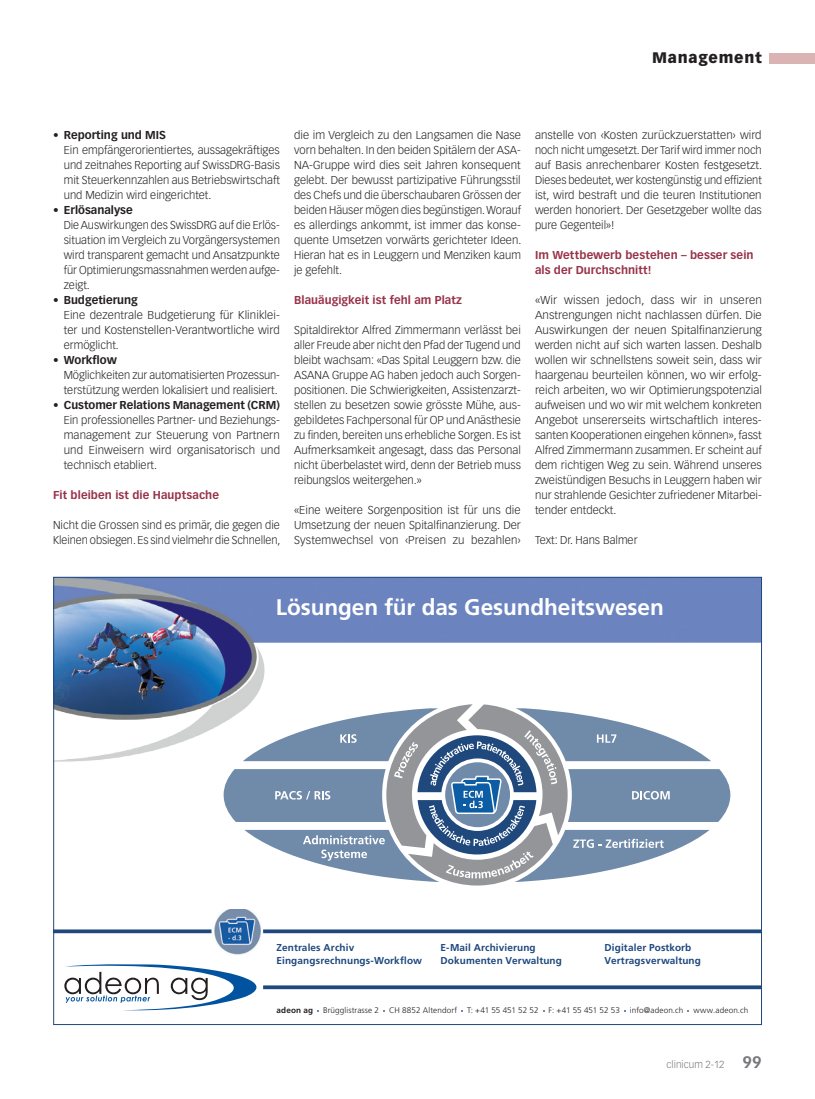
<style>
.page{position:relative;width:815px;height:1099px;background:#fff}
.page>*{position:absolute;margin:0;border:0;box-sizing:border-box;transform-origin:0 0}
.t1{font:700 22.62px "Frutiger LT Std";letter-spacing:-.005em;color:#fff}
.t2{font:900 15px "Vectora LT Std";letter-spacing:.05em;color:#231f20}
.t3{font:300 11.25px/15px "Vectora LT Std";color:#231f20;text-align:justify}
.t4{font:700 11.25px/15px "Vectora LT Std";letter-spacing:.005em;color:#983249}
.t5{font:700 11.25px "Vectora LT Std";color:#231f20}
.t6{font:700 10px/13.1px "Frutiger LT Std";letter-spacing:.015em;color:#1f487d}
.t7{font:300 10px "Vectora LH";color:#76787b}
.t8{font:300 8.12px "Frutiger LT Std";letter-spacing:.015em;color:#231f20}
.s1{font-weight:700}
.s2{font-weight:700;font-size:16.25px}
</style>
<div class="page">
<img style="left:214px;top:909px;width:47px;height:46px">
<img style="left:55px;top:579px;width:705px;height:183px">
<div style="left:269px;top:658px;width:211px;height:104px;background:#fff"></div>
<svg style="left:224px;top:704px;width:506px;height:181px"></svg>
<svg style="left:64px;top:964px;width:210px;height:47px"></svg>
<svg style="left:55px;top:929px;width:156px;height:4px"></svg>
<svg style="left:263px;top:985px;width:497px;height:4px;background:#365b8a"></svg>
<svg style="left:263px;top:929px;width:497px;height:4px;background:#395d8c"></svg>
<div style="left:770px;top:53px;width:45px;height:10px;background:#d9b4b3"></div>
<h2 class="t2" style="left:652px;top:49px;width:111px">Management</h2>
<p class="t5" style="left:53px;top:128px;width:114px">• Reporting und MIS</p>
<p class="t3" style="left:64px;top:143px;width:218px">Ein empfängerorientiertes, aussagekräftiges und zeitnahes Reporting auf SwissDRG-Basis mit Steuerkennzahlen aus Betriebswirtschaft und Medizin wird eingerichtet.</p>
<p class="t3" style="left:64px;top:203px;width:218px;text-align:left;text-indent:-11px">• <span class="s1">Erlösanalyse<br></span>Die Auswirkungen des SwissDRG auf die Erlös&shy;situation im Vergleich zu Vorgängersystemen wird transparent gemacht und Ansatzpunkte für Optimierungsmassnahmen werden aufge&shy;zeigt.</p>
<p class="t3" style="left:64px;top:293px;width:218px;text-align:left;text-indent:-11px">• <span class="s1">Budgetierung<br></span>Eine dezentrale Budgetierung für Kliniklei&shy;ter und Kostenstellen-Verantwortliche wird ermöglicht.</p>
<p class="t3" style="left:64px;top:353px;width:218px;text-align:left;text-indent:-11px">• <span class="s1">Workflow<br></span>Möglichkeiten zur automatisierten Prozessun&shy;terstützung werden lokalisiert und realisiert.</p>
<p class="t5" style="left:53px;top:398px;width:228px">• Customer Relations Management (CRM)</p>
<p class="t3" style="left:64px;top:413px;width:218px">Ein professionelles Partner- und Beziehungs&shy;management zur Steuerung von Partnern und Einweisern wird organisatorisch und technisch etabliert.</p>
<p class="t4" style="left:53px;top:488px;width:167px">Fit bleiben ist die Hauptsache</p>
<p class="t3" style="left:53px;top:518px;width:229px">Nicht die Grossen sind es primär, die gegen die<br>Kleinen obsiegen. Es sind vielmehr die Schnellen,</p>
<p class="t3" style="left:294px;top:128px;width:229px">die im Vergleich zu den Langsamen die Nase vorn behalten. In den beiden Spitälern der ASA-NA-Gruppe wird dies seit Jahren konsequent gelebt. Der bewusst partizipative Führungsstil des Chefs und die überschaubaren Grössen der beiden Häuser mögen dies begünstigen. Worauf es allerdings ankommt, ist immer das konse&shy;quente Umsetzen vorwärts gerichteter Ideen.<br>Hieran hat es in Leuggern und Menziken kaum je gefehlt.</p>
<p class="t4" style="left:294px;top:293px;width:170px">Blauäugigkeit ist fehl am Platz</p>
<p class="t3" style="left:294px;top:323px;width:228px">Spitaldirektor Alfred Zimmermann verlässt bei aller Freude aber nicht den Pfad der Tugend und bleibt wachsam: «Das Spital Leuggern bzw. die ASANA Gruppe AG haben jedoch auch Sorgen&shy;positionen. Die Schwierigkeiten, Assistenzarzt&shy;stellen zu besetzen sowie grösste Mühe, aus&shy;gebildetes Fachpersonal für OP und Anästhesie zu finden, bereiten uns erhebliche Sorgen. Es ist Aufmerksamkeit angesagt, dass das Personal nicht überbelastet wird, denn der Betrieb muss reibungslos weitergehen.»</p>
<p class="t3" style="left:294px;top:503px;width:228px">«Eine weitere Sorgenposition ist für uns die Umsetzung der neuen Spitalfinanzierung. Der Systemwechsel von ‹Preisen zu bezahlen›</p>
<p class="t3" style="left:535px;top:128px;width:229px">anstelle von ‹Kosten zurückzuerstatten› wird noch nicht umgesetzt. Der Tarif wird immer noch auf Basis anrechenbarer Kosten festgesetzt.<br>Dieses bedeutet, wer kostengünstig und effizient ist, wird bestraft und die teuren Institutionen werden honoriert. Der Gesetzgeber wollte das pure Gegenteil»!</p>
<p class="t4" style="left:535px;top:248px;width:220px">Im Wettbewerb bestehen – besser sein als der Durchschnitt!</p>
<p class="t3" style="left:535px;top:293px;width:228px">«Wir wissen jedoch, dass wir in unseren Anstrengungen nicht nachlassen dürfen. Die Auswirkungen der neuen Spitalfinanzierung werden nicht auf sich warten lassen. Deshalb wollen wir schnellstens soweit sein, dass wir haargenau beurteilen können, wo wir erfolg&shy;reich arbeiten, wo wir Optimierungspotenzial aufweisen und wo wir mit welchem konkreten Angebot unsererseits wirtschaftlich interes&shy;santen Kooperationen eingehen können», fasst Alfred Zimmermann zusammen. Er scheint auf dem richtigen Weg zu sein. Während unseres zweistündigen Besuchs in Leuggern haben wir nur strahlende Gesichter zufriedener Mitarbei&shy;tender entdeckt.</p>
<p class="t3" style="left:535px;top:533px;width:104px">Text: Dr. Hans Balmer</p>
<h1 class="t1" style="left:276px;top:593px;width:390px">Lösungen für das Gesundheitswesen</h1>
<p class="t6" style="left:276px;top:941px;width:147px">Zentrales Archiv<br>Eingangsrechnungs-Workflow</p>
<p class="t6" style="left:441px;top:941px;width:123px">E-Mail Archivierung<br>Dokumenten Verwaltung</p>
<p class="t6" style="left:605px;top:941px;width:98px">Digitaler Postkorb<br>Vertragsverwaltung</p>
<p class="t8" style="left:276px;top:1005px;width:473px"><span class="s1">adeon ag</span> Brügglistrasse 2 CH 8852 Altendorf T: +41 55 451 52 52 F: +41 55 451 52 53 info@adeon.ch www.adeon.ch</p>
<p class="t7" style="left:667px;top:1058px;width:97px">clinicum 2-12 <span class="s2">99</span></p>
</div>
